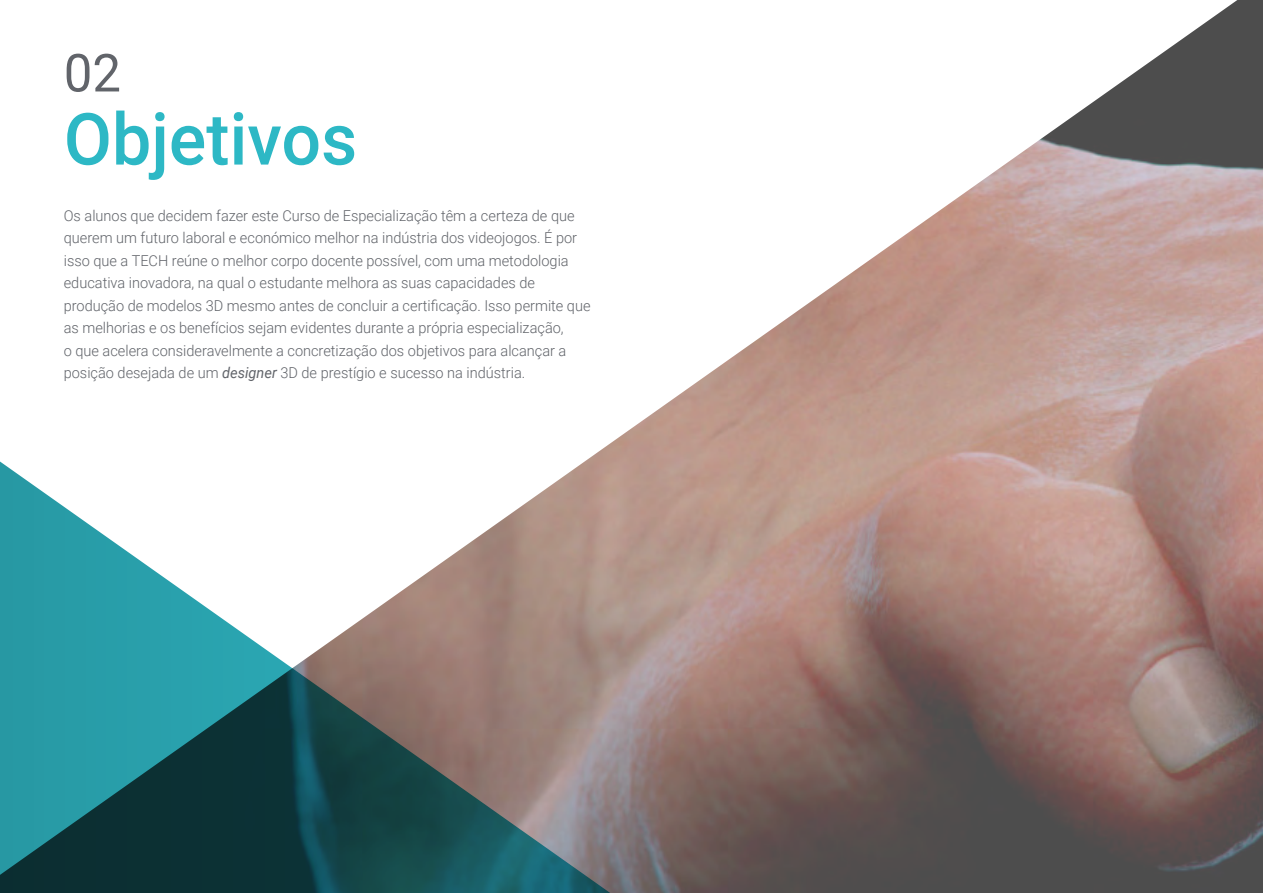
<style>
.page{position:relative;width:1263px;height:893px;background:#fff}
.page>*{position:absolute;margin:0;border:0;box-sizing:border-box;transform-origin:0 0}
.t1{font:500 72px "Roboto";color:#2db8c5}
.t2{font:52.5px "Roboto";color:#61646a}
.t3{font:300 15px/22.5px "Roboto";color:#61646a}
.s1{font-weight:400;font-style:italic}
</style>
<div class="page">
<img style="left:607px;top:0;width:656px;height:893px">
<svg style="left:0;top:446px;width:640px;height:447px"></svg>
<h2 class="t2" style="left:64px;top:36px;width:59px">02</h2>
<h1 class="t1" style="left:64px;top:89px;width:295px">Objetivos</h1>
<p class="t3" style="left:64px;top:204px;width:528px">Os alunos que decidem fazer este Curso de Especialização têm a certeza de que querem um futuro laboral e económico melhor na indústria dos videojogos. É por isso que a TECH reúne o melhor corpo docente possível, com uma metodologia educativa inovadora, na qual o estudante melhora as suas capacidades de produção de modelos 3D mesmo antes de concluir a certificação. Isso permite que as melhorias e os benefícios sejam evidentes durante a própria especialização,<br>o que acelera consideravelmente a concretização dos objetivos para alcançar a posição desejada de um <span class="s1">designer</span> 3D de prestígio e sucesso na indústria.</p>
</div>
